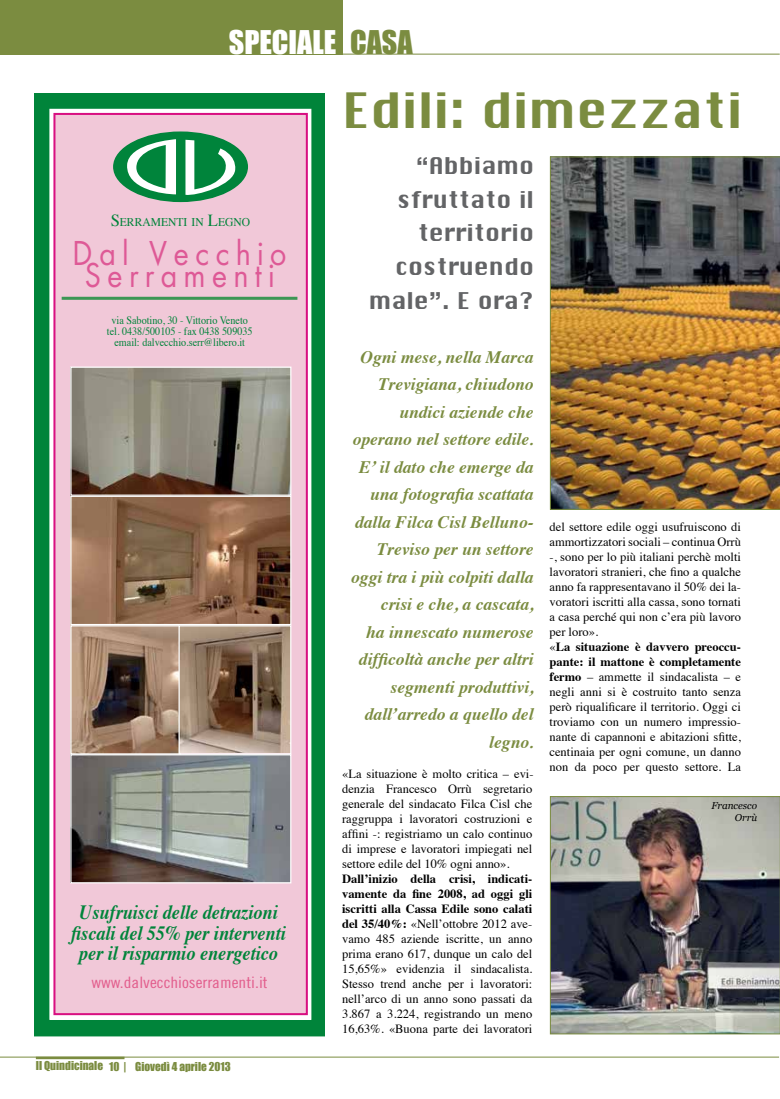
<style>
.page{position:relative;width:780px;height:1099px;background:#fff}
.page>*{position:absolute;margin:0;border:0;box-sizing:border-box;transform-origin:0 0}
.t1{font:47.5px "Chicago";color:#7b8c40}
.t2{font:36px "Futura T";letter-spacing:.19em;color:#de5996;scale:.9 1}
.t3{font:30px "Impact";color:#fff}
.t4{font:30px "Impact";color:#7b8c40}
.t5{font:22.5px/33.8px "Chicago";color:#636466;text-align:right}
.t6{font:italic 700 20.25px/20px "Times";color:#00843a;text-align:center;scale:.9 1}
.t7{font:italic 700 17.5px/27.5px "Times";color:#7b8c40;text-align:right}
.t8{font:15.75px "Trade Gothic Cond Eighteen";color:#e25d8c;scale:1.11 1}
.t9{font:12.5px/15px "Times";color:#000;text-align:justify}
.t10{font:11.75px "Times";color:#00843a}
.t11{font:11.25px/11.2px "Times";color:#00843a;text-align:center;scale:.9 1}
.t12{font:11.25px "Impact";color:#7b8c40}
.t13{font:italic 10px/12px "Georgia";color:#000;text-align:right}
.s1{font-size:16.88px}
.s2{font-weight:700}
</style>
<div class="page">
<div style="left:0;top:0;width:342px;height:54px;background:#7b8c40"></div>
<hr style="left:0;top:54px;width:779px;height:1px;background:#7b8c40">
<hr style="left:0;top:1056px;width:779px;height:1px;background:#7b8c40">
<hr style="left:36px;top:1056px;width:88px;height:3px;background:#7b8c40">
<img style="left:552px;top:798px;width:226px;height:234px">
<div style="left:550px;top:796px;width:230px;height:238px;border:1px solid #7b8c40"></div>
<img style="left:550px;top:157px;width:230px;height:352px">
<svg style="left:34px;top:93px;width:291px;height:943px"></svg>
<div style="left:54px;top:114px;width:253px;height:900px;background:#f1c8d8"></div>
<div style="left:53px;top:113px;width:255px;height:902px;border:2px solid #d80f81"></div>
<div style="left:114px;top:132px;width:133px;height:69px;background:#00843b;border-radius:50%"></div>
<div style="left:113px;top:131px;width:135px;height:71px;border:2px solid #00843b;border-radius:50%"></div>
<svg style="left:126px;top:139px;width:50px;height:55px"></svg>
<svg style="left:185px;top:140px;width:51px;height:56px"></svg>
<hr style="left:62px;top:297px;width:235px;height:3px;background:#3c9654">
<img style="left:72px;top:368px;width:217px;height:255px">
<div style="left:70px;top:495px;width:221px;height:130px;border:1px solid #fff"></div>
<div style="left:70px;top:366px;width:221px;height:130px;border:1px solid #fff"></div>
<img style="left:72px;top:756px;width:217px;height:125px">
<div style="left:70px;top:754px;width:221px;height:129px;border:1px solid #fff"></div>
<img style="left:72px;top:627px;width:106px;height:125px">
<div style="left:70px;top:625px;width:111px;height:129px;border:1px solid #fff"></div>
<img style="left:180px;top:627px;width:109px;height:125px">
<div style="left:178px;top:625px;width:113px;height:129px;border:1px solid #fff"></div>
<h3 class="t3" style="left:229px;top:19px;width:109px">SPECIALE</h3>
<h3 class="t4" style="left:350px;top:19px;width:64px">CASA</h3>
<p class="t10" style="left:111px;top:211px;width:141px"><span class="s1">S</span>ERRAMENTI IN <span class="s1">L</span>EGNO</p>
<h2 class="t2" style="left:72px;top:232px;width:240px">Dal Vecchio</h2>
<h2 class="t2" style="left:84px;top:254px;width:213px">Serramenti</h2>
<p class="t11" style="left:107px;top:313px;width:163px">via Sabotino, 30 - Vittorio Veneto tel. 0438/500105 - fax 0438 509035 email: dalvecchio.serr@libero.it</p>
<h1 class="t1" style="left:342px;top:74px;width:401px">Edili: dimezzati</h1>
<h3 class="t5" style="left:369px;top:150px;width:167px">“Abbiamo sfruttato il territorio costruendo male”. E ora?</h3>
<h3 class="t6" style="left:71px;top:900px;width:240px">Usufruisci delle detrazioni fiscali del 55% per interventi per il risparmio energetico</h3>
<p class="t8" style="left:91px;top:973px;width:160px">www.dalvecchioserramenti.it</p>
<p class="t12" style="left:36px;top:1057px;width:196px">Il Quindicinale 10 | Giovedì 4 aprile 2013</p>
<p class="t7" style="left:351px;top:341px;width:184px">Ogni mese, nella Marca<br>Trevigiana, chiudono undici aziende che operano nel settore edile.<br>E’ il dato che emerge da una fotografia scattata dalla Filca Cisl Belluno-<br>Treviso per un settore oggi tra i più colpiti dalla crisi e che, a cascata,<br>ha innescato numerose difficoltà anche per altri segmenti produttivi, dall’arredo a quello del legno.</p>
<p class="t9" style="left:342px;top:765px;width:193px">«La situazione è molto critica – evi&shy;denzia Francesco Orrù segretario generale del sindacato Filca Cisl che raggruppa i lavoratori costruzioni e affini -: registriamo un calo continuo di imprese e lavoratori impiegati nel settore edile del 10% ogni anno».</p>
<p class="t9" style="left:342px;top:870px;width:192px"><span class="s2">Dall’inizio della crisi, indicati&shy;vamente da fine 2008, ad oggi gli iscritti alla Cassa Edile sono calati del 35/40%:</span> «Nell’ottobre 2012 ave&shy;vamo 485 aziende iscritte, un anno prima erano 617, dunque un calo del 15,65%» evidenzia il sindacalista.<br>Stesso trend anche per i lavoratori: nell’arco di un anno sono passati da 3.867 a 3.224, registrando un meno 16,63%. «Buona parte dei lavoratori</p>
<p class="t9" style="left:549px;top:518px;width:193px;text-align:left">del settore edile oggi usufruiscono di ammortizzatori sociali – continua Orrù -, sono per lo più italiani perchè molti lavoratori stranieri, che fino a qualche anno fa rappresentavano il 50% dei la&shy;voratori iscritti alla cassa, sono tornati a casa perché qui non c’era più lavoro per loro».<br>«<span class="s2">La situazione è davvero preoccu&shy;pante: il mattone è completamente fermo</span> – ammette il sindacalista – e negli anni si è costruito tanto senza però riqualificare il territorio. Oggi ci troviamo con un numero impressio&shy;nante di capannoni e abitazioni sfitte, centinaia per ogni comune, un danno non da poco per questo settore. La</p>
<p class="t13" style="left:711px;top:799px;width:47px">Francesco<br>Orrù</p>
</div>
